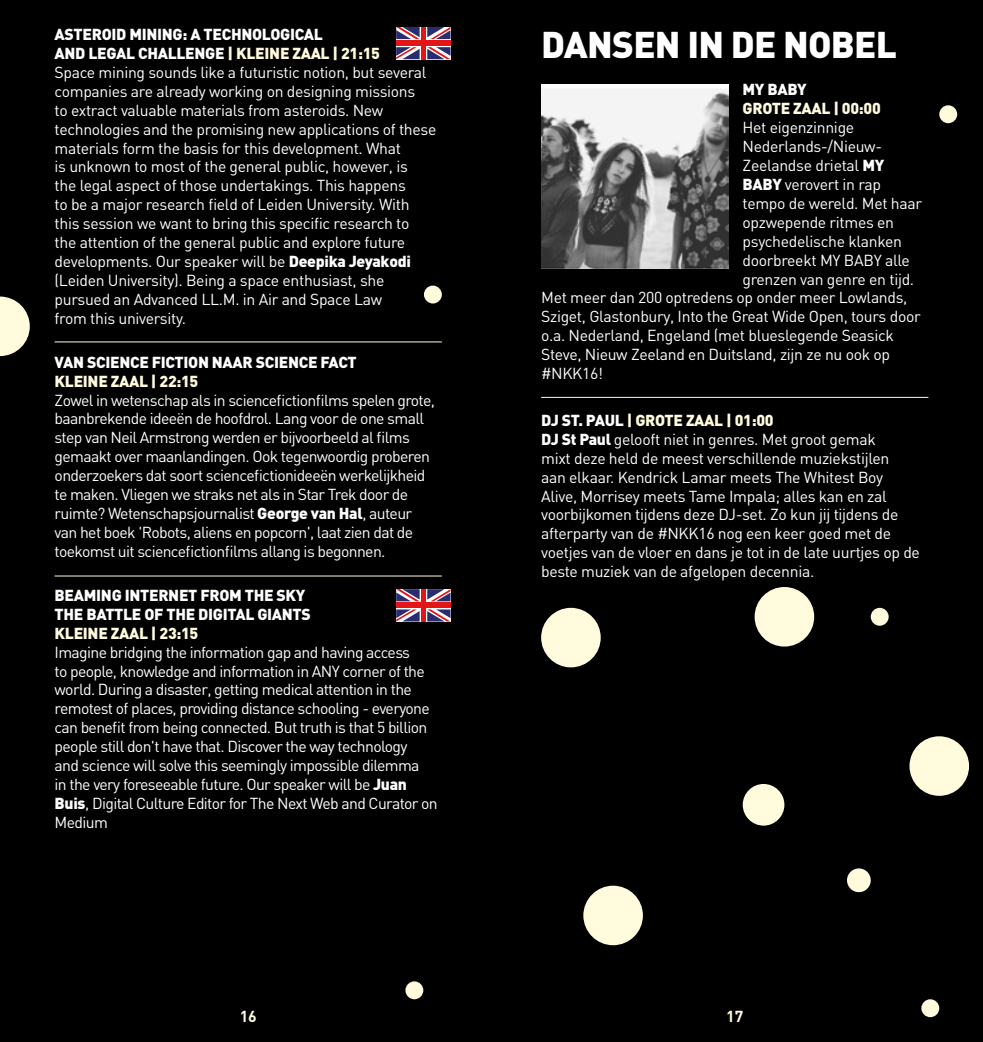
<style>
.page{position:relative;width:983px;height:1042px;background:#fff}
.page>*{position:absolute;margin:0;border:0;box-sizing:border-box;transform-origin:0 0}
.t1{font:900 36.75px "DIN";letter-spacing:-.02em;color:#fff}
.t2{font:15.75px/18.9px "DIN";letter-spacing:-.02em;color:#fff}
.t3{font:15.75px/18.9px "DIN";letter-spacing:-.04em;color:#fff}
.t4{font:900 15.75px/18.9px "DIN";letter-spacing:-.02em;color:#fff}
.t5{font:900 15.75px "DIN";letter-spacing:-.02em;color:#fffbdc}
.t6{font:700 15.75px "DIN";color:#fffbdc}
.s1{font-weight:900}
.s2{font-weight:900;color:#fffbdc}
</style>
<div class="page">
<div style="left:0;top:0;width:982px;height:1042px;background:#000"></div>
<hr style="left:55px;top:575px;width:386px;height:1px;background:#fffbdc">
<hr style="left:541px;top:397px;width:387px;height:1px;background:#fffbdc">
<div style="left:424px;top:286px;width:17px;height:17px;background:#fffbdc;border-radius:50%"></div>
<div style="left:939px;top:105px;width:17px;height:18px;background:#fffbdc;border-radius:50%"></div>
<div style="left:742px;top:784px;width:42px;height:41px;background:#fffbdc;border-radius:50%"></div>
<div style="left:846px;top:868px;width:24px;height:24px;background:#fffbdc;border-radius:50%"></div>
<div style="left:405px;top:981px;width:18px;height:18px;background:#fffbdc;border-radius:50%"></div>
<div style="left:921px;top:999px;width:18px;height:18px;background:#fffbdc;border-radius:50%"></div>
<div style="left:870px;top:608px;width:18px;height:18px;background:#fffbdc;border-radius:50%"></div>
<div style="left:541px;top:608px;width:59px;height:59px;background:#fffbdc;border-radius:50%"></div>
<div style="left:583px;top:885px;width:59px;height:60px;background:#fffbdc;border-radius:50%"></div>
<div style="left:909px;top:736px;width:59px;height:60px;background:#fffbdc;border-radius:50%"></div>
<div style="left:754px;top:587px;width:60px;height:59px;background:#fffbdc;border-radius:50%"></div>
<svg style="left:0;top:296px;width:30px;height:60px"></svg>
<hr style="left:55px;top:341px;width:386px;height:1px;background:#fffbdc">
<svg style="left:396px;top:589px;width:54px;height:32px"></svg>
<div style="left:396px;top:603px;width:54px;height:5px;background:#e41517"></div>
<hr style="left:421px;top:589px;width:4px;height:32px;background:#e41517">
<svg style="left:396px;top:589px;width:23px;height:12px"></svg>
<svg style="left:427px;top:589px;width:23px;height:12px"></svg>
<svg style="left:427px;top:609px;width:23px;height:12px"></svg>
<svg style="left:396px;top:609px;width:23px;height:12px"></svg>
<svg style="left:396px;top:27px;width:54px;height:32px"></svg>
<div style="left:396px;top:41px;width:54px;height:5px;background:#e41517"></div>
<hr style="left:421px;top:27px;width:4px;height:32px;background:#e41517">
<svg style="left:396px;top:27px;width:23px;height:12px"></svg>
<svg style="left:427px;top:27px;width:23px;height:12px"></svg>
<svg style="left:427px;top:47px;width:23px;height:12px"></svg>
<svg style="left:396px;top:47px;width:23px;height:12px"></svg>
<img style="left:541px;top:84px;width:187px;height:185px">
<p class="t2" style="left:55px;top:25px;width:383px"><span class="s1">ASTEROID MINING: A TECHNOLOGICAL<br>AND LEGAL CHALLENGE</span> <span class="s2">| KLEINE ZAAL | 21:15<br></span>Space mining sounds like a futuristic notion, but several companies are already working on designing missions<br>to extract valuable materials from asteroids. New technologies and the promising new applications of these materials form the basis for this development. What<br>is unknown to most of the general public, however, is<br>the legal aspect of those undertakings. This happens<br>to be a major research field of Leiden University. With this session we want to bring this specific research to<br>the attention of the general public and explore future developments. Our speaker will be <span class="s1">Deepika Jeyakodi </span>(Leiden University). Being a space enthusiast, she pursued an Advanced LL.M. in Air and Space Law<br>from this university.</p>
<p class="t4" style="left:55px;top:352px;width:303px">VAN SCIENCE FICTION NAAR SCIENCE FACT</p>
<p class="t5" style="left:55px;top:370px;width:145px">KLEINE ZAAL | 22:15</p>
<p class="t3" style="left:55px;top:390px;width:382px">Zowel in wetenschap als in sciencefictionfilms spelen grote, baanbrekende ideeën de hoofdrol. Lang voor de one small step van Neil Armstrong werden er bijvoorbeeld al films gemaakt over maanlandingen. Ook tegenwoordig proberen onderzoekers dat soort sciencefictionideeën werkelijkheid te maken. Vliegen we straks net als in Star Trek door de ruimte? Wetenschapsjournalist <span class="s1">George van Hal</span>, auteur van het boek 'Robots, aliens en popcorn', laat zien dat de toekomst uit sciencefictionfilms allang is begonnen.</p>
<p class="t4" style="left:55px;top:585px;width:258px">BEAMING INTERNET FROM THE SKY<br>THE BATTLE OF THE DIGITAL GIANTS</p>
<p class="t5" style="left:55px;top:622px;width:145px">KLEINE ZAAL | 23:15</p>
<p class="t3" style="left:55px;top:642px;width:384px">Imagine bridging the information gap and having access<br>to people, knowledge and information in ANY corner of the world. During a disaster, getting medical attention in the remotest of places, providing distance schooling - everyone can benefit from being connected. But truth is that 5 billion people still don't have that. Discover the way technology<br>and science will solve this seemingly impossible dilemma<br>in the very foreseeable future. Our speaker will be <span class="s1">Juan Buis</span>, Digital Culture Editor for The Next Web and Curator on Medium</p>
<h1 class="t1" style="left:541px;top:20px;width:357px">DANSEN IN DE NOBEL</h1>
<p class="t4" style="left:742px;top:79px;width:66px">MY BABY</p>
<p class="t5" style="left:742px;top:98px;width:140px">GROTE ZAAL | 00:00</p>
<p class="t2" style="left:742px;top:118px;width:113px">Het eigenzinnige</p>
<p class="t2" style="left:742px;top:137px;width:141px">Nederlands-/Nieuw-</p>
<p class="t2" style="left:742px;top:156px;width:143px">Zeelandse drietal <span class="s1">MY</span></p>
<p class="t2" style="left:742px;top:175px;width:140px"><span class="s1">BABY</span> verovert in rap</p>
<p class="t2" style="left:742px;top:193px;width:181px">tempo de wereld. Met haar</p>
<p class="t2" style="left:742px;top:212px;width:153px">opzwepende ritmes en</p>
<p class="t2" style="left:742px;top:231px;width:161px">psychedelische klanken</p>
<p class="t2" style="left:742px;top:250px;width:169px">doorbreekt MY BABY alle</p>
<p class="t2" style="left:742px;top:269px;width:173px">grenzen van genre en tijd.</p>
<p class="t2" style="left:541px;top:288px;width:368px">Met meer dan 200 optredens op onder meer Lowlands,</p>
<p class="t2" style="left:541px;top:307px;width:381px">Sziget, Glastonbury, Into the Great Wide Open, tours door</p>
<p class="t2" style="left:541px;top:326px;width:354px">o.a. Nederland, Engeland (met blueslegende Seasick</p>
<p class="t2" style="left:541px;top:345px;width:350px">Steve, Nieuw Zeeland en Duitsland, zijn ze nu ook op</p>
<p class="t2" style="left:541px;top:364px;width:63px">#NKK16!</p>
<p class="t2" style="left:541px;top:410px;width:380px"><span class="s1">DJ ST. PAUL</span> <span class="s2">| GROTE ZAAL | 01:00<br></span><span class="s1">DJ St Paul</span> gelooft niet in genres. Met groot gemak<br>mixt deze held de meest verschillende muziekstijlen<br>aan elkaar. Kendrick Lamar meets The Whitest Boy Alive, Morrisey meets Tame Impala; alles kan en zal voorbijkomen tijdens deze DJ-set. Zo kun jij tijdens de afterparty van de #NKK16 nog een keer goed met de voetjes van de vloer en dans je tot in de late uurtjes op de beste muziek van de afgelopen decennia.</p>
<p class="t6" style="left:239px;top:1005px;width:19px">16</p>
<p class="t6" style="left:726px;top:1005px;width:19px">17</p>
</div>
